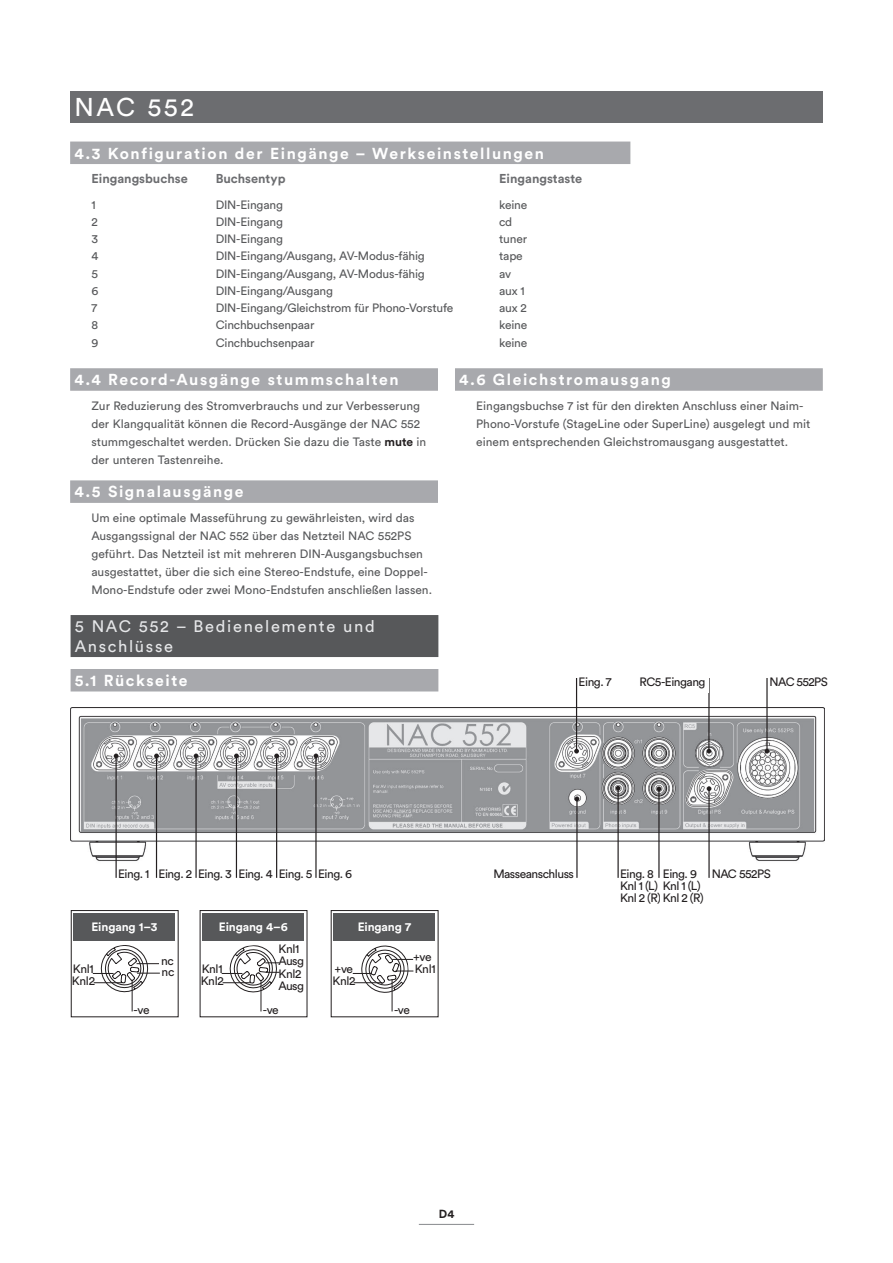
<style>
.page{position:relative;width:893px;height:1263px;background:#fff}
.page>*{position:absolute;margin:0;border:0;box-sizing:border-box;transform-origin:0 0}
.Banner{font:25.5px "Circular Std";letter-spacing:.1em;color:#fff}
.Bold_Headers_two_lin{font:16.5px/20.2px "Circular Std";letter-spacing:.1em;color:#e6e7e9}
.Second_Section_Head{font:700 15.75px "Circular Std";letter-spacing:.1em;color:#fff}
.Intro_Text{font:700 12.75px "Circular Std";color:#6c6d70}
._2nd_Para{font:12px/18px "Circular Std";color:#57585a}
.Intro_Text-2{font:12px "Circular Std";letter-spacing:-.015em;color:#57585a}
.Diag_Label__L{font:12px "Circular Std";letter-spacing:-.04em;color:#231f20}
.Annotations{font:12px/12px "Circular Std";letter-spacing:-.04em;color:#231f20}
.t1{font:700 12px "Circular Std";letter-spacing:-.01em;color:#fff}
.Diag_Label__R{font:12px "Circular Std";letter-spacing:-.04em;color:#231f20}
.t2{font:700 11.7px "Circular Std";color:#231f20}
.s1{font-weight:700;color:#231f20}
</style>
<div class="page">
<hr style="left:419px;top:1224px;width:55px;height:1px;background:#939598">
<div style="left:70px;top:91px;width:753px;height:32px;background:#6c6d70"></div>
<div style="left:70px;top:142px;width:560px;height:22px;background:#a8a9ad"></div>
<div style="left:71px;top:615px;width:367px;height:42px;background:#57585a"></div>
<div style="left:71px;top:669px;width:367px;height:22px;background:#a8a9ad"></div>
<div style="left:70px;top:368px;width:368px;height:23px;background:#a8a9ad"></div>
<div style="left:70px;top:480px;width:368px;height:23px;background:#a8a9ad"></div>
<div style="left:455px;top:368px;width:368px;height:23px;background:#a8a9ad"></div>
<img style="left:70px;top:708px;width:754px;height:156px">
<hr style="left:116px;top:756px;width:1px;height:122px;background:#231f20">
<svg style="left:114px;top:753px;width:5px;height:5px"></svg>
<hr style="left:156px;top:756px;width:1px;height:122px;background:#231f20">
<svg style="left:154px;top:753px;width:5px;height:5px"></svg>
<hr style="left:195px;top:756px;width:2px;height:122px;background:#231f20">
<svg style="left:194px;top:753px;width:4px;height:5px"></svg>
<hr style="left:236px;top:756px;width:1px;height:122px;background:#231f20">
<svg style="left:234px;top:753px;width:5px;height:5px"></svg>
<hr style="left:276px;top:756px;width:1px;height:122px;background:#231f20">
<svg style="left:274px;top:753px;width:5px;height:5px"></svg>
<hr style="left:315px;top:756px;width:2px;height:122px;background:#231f20">
<svg style="left:314px;top:753px;width:4px;height:5px"></svg>
<hr style="left:617px;top:788px;width:2px;height:90px;background:#231f20">
<svg style="left:616px;top:786px;width:4px;height:5px"></svg>
<hr style="left:576px;top:799px;width:2px;height:79px;background:#231f20">
<svg style="left:575px;top:796px;width:4px;height:5px"></svg>
<hr style="left:658px;top:789px;width:2px;height:89px;background:#231f20">
<svg style="left:657px;top:786px;width:4px;height:5px"></svg>
<hr style="left:708px;top:789px;width:2px;height:89px;background:#231f20">
<svg style="left:707px;top:786px;width:4px;height:5px"></svg>
<hr style="left:576px;top:678px;width:1px;height:73px;background:#231f20">
<svg style="left:574px;top:749px;width:5px;height:4px"></svg>
<hr style="left:708px;top:678px;width:2px;height:73px;background:#231f20">
<svg style="left:706px;top:749px;width:5px;height:4px"></svg>
<hr style="left:766px;top:678px;width:2px;height:73px;background:#231f20">
<svg style="left:765px;top:749px;width:4px;height:4px"></svg>
<div style="left:71px;top:910px;width:108px;height:107px;border:1px solid #231f20"></div>
<svg style="left:93px;top:945px;width:67px;height:52px"></svg>
<hr style="left:132px;top:980px;width:1px;height:31px;background:#231f20">
<div style="left:74px;top:913px;width:101px;height:27px;background:#57585a"></div>
<svg style="left:222px;top:945px;width:58px;height:52px"></svg>
<hr style="left:261px;top:980px;width:1px;height:31px;background:#231f20">
<div style="left:202px;top:913px;width:102px;height:27px;background:#57585a"></div>
<svg style="left:353px;top:945px;width:60px;height:52px"></svg>
<hr style="left:392px;top:979px;width:1px;height:32px;background:#231f20">
<div style="left:333px;top:913px;width:102px;height:27px;background:#57585a"></div>
<p class="Banner" style="left:74px;top:92px;width:121px">NAC 552</p>
<p class="Second_Section_Head" style="left:74px;top:143px;width:471px">4.3 Konfiguration der Eingänge – Werkseinstellungen</p>
<p class="Intro_Text" style="left:91px;top:170px;width:98px">Eingangsbuchse</p>
<p class="Intro_Text" style="left:216px;top:170px;width:71px">Buchsentyp</p>
<p class="Intro_Text" style="left:499px;top:170px;width:85px">Eingangstaste</p>
<p class="Intro_Text-2" style="left:91px;top:197px;width:6px">1</p>
<p class="Intro_Text-2" style="left:216px;top:197px;width:69px">DIN-Eingang</p>
<p class="Intro_Text-2" style="left:499px;top:197px;width:30px">keine</p>
<p class="Intro_Text-2" style="left:91px;top:214px;width:8px">2</p>
<p class="Intro_Text-2" style="left:216px;top:214px;width:69px">DIN-Eingang</p>
<p class="Intro_Text-2" style="left:499px;top:214px;width:15px">cd</p>
<p class="Intro_Text-2" style="left:91px;top:232px;width:8px">3</p>
<p class="Intro_Text-2" style="left:216px;top:232px;width:69px">DIN-Eingang</p>
<p class="Intro_Text-2" style="left:499px;top:232px;width:29px">tuner</p>
<p class="Intro_Text-2" style="left:91px;top:249px;width:8px">4</p>
<p class="Intro_Text-2" style="left:216px;top:249px;width:211px">DIN-Eingang/Ausgang, AV-Modus-fähig</p>
<p class="Intro_Text-2" style="left:499px;top:249px;width:25px">tape</p>
<p class="Intro_Text-2" style="left:91px;top:266px;width:8px">5</p>
<p class="Intro_Text-2" style="left:216px;top:266px;width:211px">DIN-Eingang/Ausgang, AV-Modus-fähig</p>
<p class="Intro_Text-2" style="left:499px;top:266px;width:14px">av</p>
<p class="Intro_Text-2" style="left:91px;top:283px;width:8px">6</p>
<p class="Intro_Text-2" style="left:216px;top:283px;width:119px">DIN-Eingang/Ausgang</p>
<p class="Intro_Text-2" style="left:499px;top:283px;width:27px">aux 1</p>
<p class="Intro_Text-2" style="left:91px;top:301px;width:7px">7</p>
<p class="Intro_Text-2" style="left:216px;top:301px;width:239px">DIN-Eingang/Gleichstrom für Phono-Vorstufe</p>
<p class="Intro_Text-2" style="left:499px;top:301px;width:29px">aux 2</p>
<p class="Intro_Text-2" style="left:91px;top:318px;width:8px">8</p>
<p class="Intro_Text-2" style="left:216px;top:318px;width:100px">Cinchbuchsenpaar</p>
<p class="Intro_Text-2" style="left:499px;top:318px;width:30px">keine</p>
<p class="Intro_Text-2" style="left:91px;top:335px;width:8px">9</p>
<p class="Intro_Text-2" style="left:216px;top:335px;width:100px">Cinchbuchsenpaar</p>
<p class="Intro_Text-2" style="left:499px;top:335px;width:30px">keine</p>
<p class="Second_Section_Head" style="left:74px;top:370px;width:326px">4.4 Record-Ausgänge stummschalten</p>
<p class="_2nd_Para" style="left:91px;top:396px;width:336px">Zur Reduzierung des Stromverbrauchs und zur Verbesserung der Klangqualität können die Record-Ausgänge der NAC 552 stummgeschaltet werden. Drücken Sie dazu die Taste <span class="s1">mute</span> in der unteren Tastenreihe.</p>
<p class="Second_Section_Head" style="left:74px;top:482px;width:171px">4.5 Signalausgänge</p>
<p class="_2nd_Para" style="left:91px;top:508px;width:342px">Um eine optimale Masseführung zu gewährleisten, wird das Ausgangssignal der NAC 552 über das Netzteil NAC 552PS geführt. Das Netzteil ist mit mehreren DIN-Ausgangsbuchsen ausgestattet, über die sich eine Stereo-Endstufe, eine Doppel-Mono-Endstufe oder zwei Mono-Endstufen anschließen lassen.</p>
<p class="Bold_Headers_two_lin" style="left:75px;top:616px;width:301px">5 NAC 552 – Bedienelemente und<br>Anschlüsse</p>
<p class="Second_Section_Head" style="left:75px;top:670px;width:114px">5.1 Rückseite</p>
<p class="Second_Section_Head" style="left:459px;top:370px;width:213px">4.6 Gleichstromausgang</p>
<p class="_2nd_Para" style="left:476px;top:396px;width:336px">Eingangsbuchse 7 ist für den direkten Anschluss einer Naim-<br>Phono-Vorstufe (StageLine oder SuperLine) ausgelegt und mit einem entsprechenden Gleichstromausgang ausgestattet.</p>
<p class="Diag_Label__L" style="left:579px;top:675px;width:34px">Eing. 7</p>
<p class="Diag_Label__R" style="left:639px;top:675px;width:68px">RC5-Eingang</p>
<p class="Diag_Label__L" style="left:770px;top:675px;width:60px">NAC 552PS</p>
<p class="Diag_Label__L" style="left:118px;top:866px;width:33px">Eing. 1</p>
<p class="Diag_Label__L" style="left:159px;top:866px;width:35px">Eing. 2</p>
<p class="Diag_Label__L" style="left:198px;top:866px;width:35px">Eing. 3</p>
<p class="Diag_Label__L" style="left:238px;top:866px;width:36px">Eing. 4</p>
<p class="Diag_Label__L" style="left:279px;top:866px;width:35px">Eing. 5</p>
<p class="Diag_Label__L" style="left:318px;top:866px;width:36px">Eing. 6</p>
<p class="Diag_Label__L" style="left:620px;top:866px;width:35px">Eing. 8</p>
<p class="Diag_Label__L" style="left:620px;top:878px;width:82px">Knl 1 (L) Knl 1 (L)</p>
<p class="Diag_Label__L" style="left:620px;top:890px;width:85px">Knl 2 (R) Knl 2 (R)</p>
<p class="Diag_Label__R" style="left:493px;top:866px;width:82px">Masseanschluss</p>
<p class="Diag_Label__L" style="left:663px;top:866px;width:36px">Eing. 9</p>
<p class="Diag_Label__L" style="left:712px;top:866px;width:61px">NAC 552PS</p>
<p class="t1" style="left:91px;top:919px;width:68px">Eingang 1–3</p>
<p class="t1" style="left:219px;top:919px;width:70px">Eingang 4–6</p>
<p class="t1" style="left:358px;top:919px;width:55px">Eingang 7</p>
<p class="Annotations" style="left:73px;top:963px;width:22px">Knl1</p>
<p class="Annotations" style="left:72px;top:974px;width:25px">Knl2</p>
<p class="Annotations" style="left:161px;top:955px;width:14px">nc</p>
<p class="Annotations" style="left:162px;top:965px;width:14px">nc</p>
<p class="Annotations" style="left:202px;top:963px;width:22px">Knl1</p>
<p class="Annotations" style="left:201px;top:974px;width:25px">Knl2</p>
<p class="Annotations" style="left:278px;top:942px;width:22px">Knl1</p>
<p class="Annotations" style="left:278px;top:954px;width:27px">Ausg</p>
<p class="Annotations" style="left:278px;top:968px;width:27px">Knl2<br>Ausg</p>
<p class="Annotations" style="left:335px;top:963px;width:20px">+ve</p>
<p class="Annotations" style="left:332px;top:974px;width:25px">Knl2</p>
<p class="Annotations" style="left:413px;top:950px;width:20px">+ve</p>
<p class="Annotations" style="left:415px;top:962px;width:22px">Knl1</p>
<p class="Annotations" style="left:134px;top:1004px;width:18px">-ve</p>
<p class="Annotations" style="left:263px;top:1004px;width:18px">-ve</p>
<p class="Annotations" style="left:394px;top:1004px;width:18px">-ve</p>
<p class="t2" style="left:439px;top:1207px;width:17px">D4</p>
</div>
